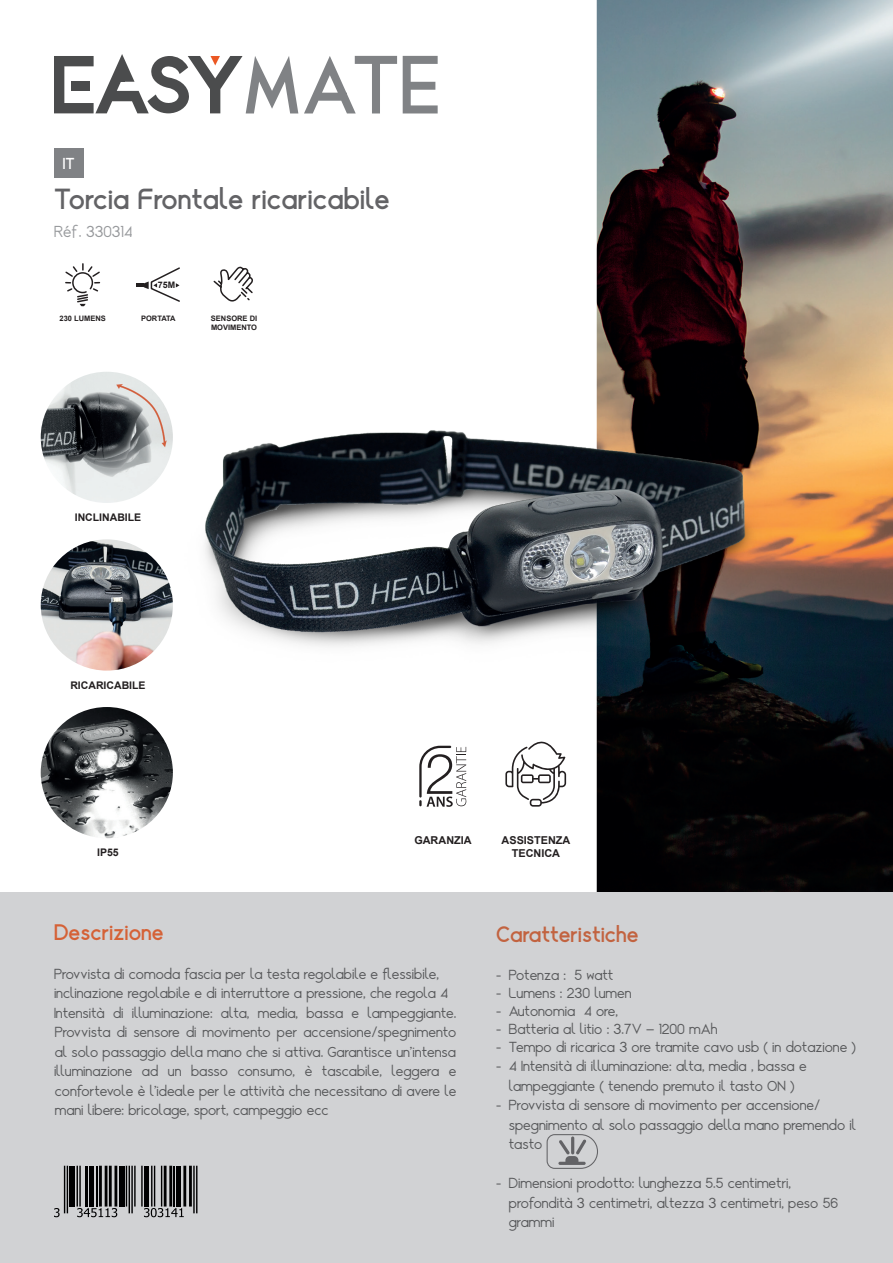
<style>
.page{position:relative;width:893px;height:1263px;background:#fff}
.page>*{position:absolute;margin:0;border:0;box-sizing:border-box;transform-origin:0 0}
.t1{font:700 33px "Alcefun";color:#636366}
.t2{font:700 25.5px "Alcefun";color:#c26340}
.t3{font:700 25.5px "Alcefun";color:#d56136}
.t4{font:18px "Alcefun";color:#97999c}
.t5{font:700 18px "Alcefun";color:#fff}
.t6{font:16.5px/19.5px "Alcefun";color:#57585a}
.t7{font:700 10.8px/13px "Arial";color:#231f20;text-align:center}
.t8{font:700 10.5px "Arial";color:#231f20}
.t9{font:700 9px "Arial";color:#231f20}
.t10{font:700 7.5px/9px "Arial";color:#231f20}
.t11{font:700 7.5px "Arial";letter-spacing:-.035em;color:#231f20}
</style>
<div class="page">
<img style="left:597px;top:0;width:296px;height:892px">
<div style="left:0;top:892px;width:893px;height:371px;background:#d1d2d4"></div>
<svg style="left:403px;top:56px;width:35px;height:57px"></svg>
<svg style="left:304px;top:56px;width:93px;height:57px"></svg>
<svg style="left:54px;top:54px;width:244px;height:59px"></svg>
<div style="left:54px;top:148px;width:30px;height:30px;background:#808285"></div>
<img style="left:205px;top:213px;width:593px;height:645px">
<img style="left:41px;top:707px;width:132px;height:131px">
<img style="left:41px;top:539px;width:132px;height:132px">
<img style="left:41px;top:372px;width:132px;height:131px">
<svg style="left:137px;top:267px;width:43px;height:35px"></svg>
<svg style="left:65px;top:263px;width:36px;height:43px"></svg>
<svg style="left:505px;top:741px;width:61px;height:66px"></svg>
<svg style="left:419px;top:746px;width:47px;height:61px"></svg>
<hr style="left:67px;top:1166px;width:1px;height:47px;background:#000001">
<hr style="left:64px;top:1166px;width:1px;height:47px;background:#000001">
<div style="left:70px;top:1166px;width:5px;height:40px;background:#000001"></div>
<hr style="left:79px;top:1166px;width:2px;height:40px;background:#000001">
<hr style="left:77px;top:1166px;width:1px;height:40px;background:#000001">
<hr style="left:85px;top:1166px;width:3px;height:40px;background:#000001">
<hr style="left:89px;top:1166px;width:4px;height:40px;background:#000001">
<hr style="left:96px;top:1166px;width:2px;height:40px;background:#000001">
<hr style="left:115px;top:1166px;width:2px;height:40px;background:#000001">
<hr style="left:109px;top:1166px;width:3px;height:40px;background:#000001">
<hr style="left:105px;top:1166px;width:2px;height:40px;background:#000001">
<hr style="left:99px;top:1166px;width:3px;height:40px;background:#000001">
<div style="left:119px;top:1166px;width:5px;height:40px;background:#000001"></div>
<hr style="left:131px;top:1166px;width:2px;height:47px;background:#000001">
<hr style="left:129px;top:1166px;width:1px;height:47px;background:#000001">
<hr style="left:141px;top:1166px;width:2px;height:40px;background:#000001">
<hr style="left:134px;top:1166px;width:2px;height:40px;background:#000001">
<hr style="left:126px;top:1166px;width:1px;height:40px;background:#000001">
<hr style="left:144px;top:1166px;width:4px;height:40px;background:#000001">
<hr style="left:161px;top:1166px;width:1px;height:40px;background:#000001">
<hr style="left:154px;top:1166px;width:1px;height:40px;background:#000001">
<hr style="left:151px;top:1166px;width:1px;height:40px;background:#000001">
<hr style="left:169px;top:1166px;width:3px;height:40px;background:#000001">
<hr style="left:164px;top:1166px;width:3px;height:40px;background:#000001">
<hr style="left:174px;top:1166px;width:1px;height:40px;background:#000001">
<div style="left:176px;top:1166px;width:5px;height:40px;background:#000001"></div>
<hr style="left:189px;top:1166px;width:3px;height:40px;background:#000001">
<hr style="left:183px;top:1166px;width:3px;height:40px;background:#000001">
<hr style="left:196px;top:1166px;width:1px;height:47px;background:#000001">
<hr style="left:193px;top:1166px;width:2px;height:47px;background:#000001">
<svg style="left:54px;top:1208px;width:6px;height:9px"></svg>
<svg style="left:77px;top:1208px;width:40px;height:9px"></svg>
<svg style="left:144px;top:1208px;width:40px;height:9px"></svg>
<svg style="left:212px;top:265px;width:42px;height:40px"></svg>
<svg style="left:547px;top:1134px;width:51px;height:35px"></svg>
<p class="t5" style="left:63px;top:153px;width:13px">IT</p>
<h1 class="t1" style="left:54px;top:180px;width:337px">Torcia Frontale ricaricabile</h1>
<p class="t4" style="left:54px;top:221px;width:80px">Réf. 330314</p>
<p class="t10" style="left:59px;top:314px;width:48px">230 LUMENS</p>
<p class="t9" style="left:158px;top:279px;width:19px">75M</p>
<p class="t11" style="left:141px;top:313px;width:36px">PORTATA</p>
<p class="t10" style="left:211px;top:314px;width:48px">SENSORE DI<br>MOVIMENTO</p>
<p class="t8" style="left:75px;top:510px;width:68px">INCLINABILE</p>
<p class="t8" style="left:70px;top:678px;width:77px">RICARICABILE</p>
<p class="t8" style="left:97px;top:845px;width:23px">IP55</p>
<p class="t7" style="left:414px;top:833px;width:59px">GARANZIA</p>
<p class="t7" style="left:502px;top:833px;width:70px">ASSISTENZA<br>TECNICA</p>
<h2 class="t3" style="left:54px;top:917px;width:111px">Descrizione</h2>
<p class="t6" style="left:54px;top:964px;width:404px">Provvista di comoda fascia per la testa regolabile e flessibile, inclinazione regolabile e di interruttore a pressione, che regola 4<br>Intensità di illuminazione: alta, media, bassa e lampeggiante.<br>Provvista di sensore di movimento per accensione/spegnimento al solo passaggio della mano che si attiva. Garantisce un’intensa illuminazione ad un basso consumo, è tascabile, leggera e confortevole è l’ideale per le attività che necessitano di avere le mani libere: bricolage, sport, campeggio ecc</p>
<h2 class="t2" style="left:496px;top:920px;width:144px">Caratteristiche</h2>
<p class="t6" style="left:496px;top:965px;width:119px">- Potenza : 5 watt</p>
<p class="t6" style="left:496px;top:983px;width:137px">- Lumens : 230 lumen</p>
<p class="t6" style="left:496px;top:1001px;width:123px">- Autonomia 4 ore,</p>
<p class="t6" style="left:496px;top:1019px;width:223px">- Batteria al litio : 3.7V – 1200 mAh</p>
<p class="t6" style="left:496px;top:1037px;width:361px">- Tempo di ricarica 3 ore tramite cavo usb ( in dotazione )</p>
<p class="t6" style="left:496px;top:1056px;width:312px;text-align:center">- 4 Intensità di illuminazione: alta, media , bassa e lampeggiante ( tenendo premuto il tasto ON )</p>
<p class="t6" style="left:509px;top:1095px;width:349px;text-indent:-13px">- Provvista di sensore di movimento per accensione/ spegnimento al solo passaggio della mano premendo il tasto</p>
<p class="t6" style="left:509px;top:1173px;width:331px;text-indent:-13px">- Dimensioni prodotto: lunghezza 5.5 centimetri, profondità 3 centimetri, altezza 3 centimetri, peso 56 grammi</p>
</div>
